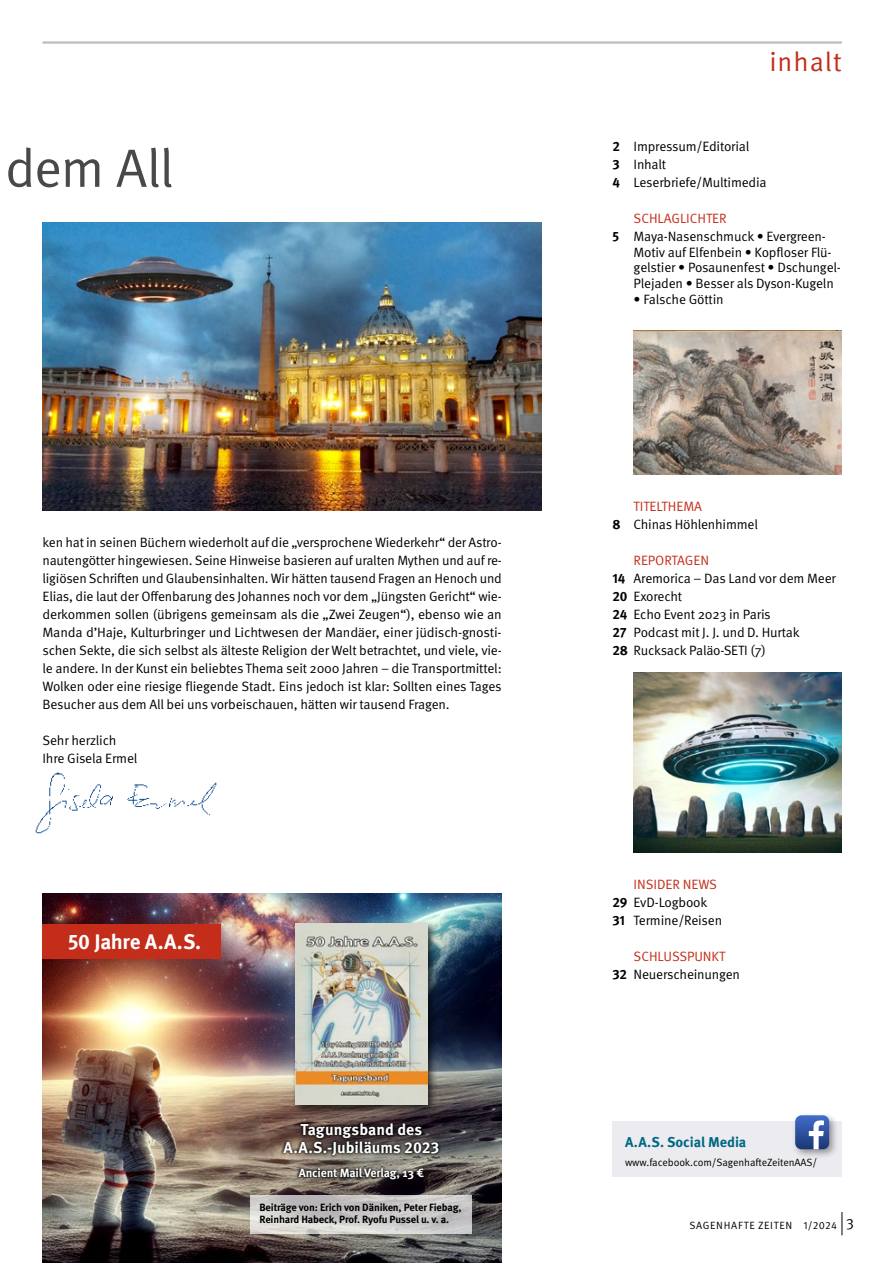
<style>
.page{position:relative;width:893px;height:1263px;background:#fff}
.page>*{position:absolute;margin:0;border:0;box-sizing:border-box;transform-origin:0 0}
.t1{font:54px "Meta Pro Norm";letter-spacing:-.03em;color:#494948}
.t2{font:27px "Meta Pro Norm";letter-spacing:.035em;color:#c32d1a}
.t3{font:700 21px "Meta Pro";letter-spacing:-.015em;color:#fff}
.t4{font:700 15.75px/18px "Meta Pro";color:#fff;text-align:center}
.t5{font:700 14.25px "Meta Pro";letter-spacing:-.01em;color:#006884}
.t6{font:13.5px/18px "Meta Pro Norm";letter-spacing:-.015em;color:#000}
.t7{font:700 12px "Meta Pro";letter-spacing:-.015em;color:#fff}
.t8{font:700 10.5px/11.2px "Meta Pro";letter-spacing:-.015em;color:#000}
.t9{font:10.5px "Meta Pro Norm";letter-spacing:-.01em;color:#000}
.t10{font:10.5px "Meta Pro Norm";letter-spacing:.06em;color:#000}
.s1{font-family:"Meta Pro";font-weight:700}
.s2{color:#c32d1a}
.s3{font-size:15px}
</style>
<div class="page">
<hr style="left:43px;top:41px;width:799px;height:3px;background:#bbbcbd">
<svg style="left:842px;top:1212px;width:1px;height:23px"></svg>
<div style="left:612px;top:1122px;width:230px;height:55px;background:#ecebef"></div>
<div style="left:791px;top:1111px;width:48px;height:48px;background:#000;opacity:.4"></div>
<svg style="left:795px;top:1115px;width:34px;height:34px"></svg>
<img style="left:35px;top:772px;width:182px;height:62px">
<img style="left:43px;top:223px;width:499px;height:288px">
<img style="left:634px;top:331px;width:208px;height:144px">
<img style="left:43px;top:893px;width:459px;height:370px">
<div style="left:291px;top:920px;width:146px;height:195px;background:#000;opacity:.7"></div>
<img style="left:295px;top:924px;width:132px;height:181px">
<div style="left:43px;top:925px;width:178px;height:34px;background:#c32d1a"></div>
<svg style="left:251px;top:1195px;width:221px;height:38px;background:#cccaca"></svg>
<svg style="left:280px;top:1120px;width:162px;height:62px;background:#4d4540"></svg>
<img style="left:634px;top:673px;width:208px;height:180px">
<h2 class="t2" style="left:769px;top:42px;width:74px">inhalt</h2>
<h1 class="t1" style="left:5px;top:127px;width:171px">dem All</h1>
<p class="t6" style="left:612px;top:136px;width:156px"><span class="s1">2</span> Impressum/Editorial<br><span class="s1">3</span> Inhalt<br><span class="s1">4</span> Leserbriefe/Multimedia</p>
<p class="t6" style="left:612px;top:208px;width:215px;text-indent:21px"><span class="s2">SCHLAGLICHTER<br></span><span class="s1">5</span> Maya-Nasenschmuck • Evergreen-</p>
<p class="t6" style="left:634px;top:243px;width:209px;line-height:15.8px">Motiv auf Elfenbein • Kopfloser Flü&shy;gelstier • Posaunenfest • Dschungel-<br>Plejaden • Besser als Dyson-Kugeln</p>
<p class="t6" style="left:634px;top:289px;width:92px">• Falsche Göttin</p>
<p class="t6" style="left:43px;top:532px;width:461px;text-align:justify">ken hat in seinen Büchern wiederholt auf die „versprochene Wiederkehr“ der Astro&shy;nautengötter hingewiesen. Seine Hinweise basieren auf uralten Mythen und auf re&shy;ligiösen Schriften und Glaubensinhalten. Wir hätten tausend Fragen an Henoch und Elias, die laut der Offenbarung des Johannes noch vor dem „Jüngsten Gericht“ wie&shy;derkommen sollen (übrigens gemeinsam als die „Zwei Zeugen“), ebenso wie an Manda d’Haje, Kulturbringer und Lichtwesen der Mandäer, einer jüdisch-gnosti&shy;schen Sekte, die sich selbst als älteste Religion der Welt betrachtet, und viele, vie&shy;le andere. In der Kunst ein beliebtes Thema seit 2000 Jahren – die Transportmittel:<br>Wolken oder eine riesige fliegende Stadt. Eins jedoch ist klar: Sollten eines Tages Besucher aus dem All bei uns vorbeischauen, hätten wir tausend Fragen.</p>
<p class="t6" style="left:43px;top:730px;width:96px">Sehr herzlich<br>Ihre Gisela Ermel</p>
<h3 class="t3" style="left:68px;top:925px;width:135px">50 Jahre A.A.S.</h3>
<p class="t4" style="left:284px;top:1119px;width:157px">Tagungsband des<br>A.A.S.-Jubiläums 2023</p>
<p class="t7" style="left:299px;top:1163px;width:127px">Ancient Mail Verlag, 13 €</p>
<p class="t8" style="left:259px;top:1201px;width:204px">Beiträge von: Erich von Däniken, Peter Fiebag,<br>Reinhard Habeck, Prof. Ryofu Pussel u. v. a.</p>
<p class="t6" style="left:612px;top:496px;width:147px;text-indent:21px"><span class="s2">TITELTHEMA<br></span><span class="s1">8</span> Chinas Höhlenhimmel</p>
<p class="t6" style="left:612px;top:550px;width:225px;text-indent:21px"><span class="s2">REPORTAGEN<br></span><span class="s1">14</span> Aremorica – Das Land vor dem Meer<br><span class="s1">20</span> Exorecht<br><span class="s1">24</span> Echo Event 2023 in Paris<br><span class="s1">27</span> Podcast mit J. J. und D. Hurtak<br><span class="s1">28</span> Rucksack Paläo-SETI (7)</p>
<p class="t6" style="left:612px;top:874px;width:111px;text-indent:21px"><span class="s2">INSIDER NEWS<br></span><span class="s1">29</span> EvD-Logbook<br><span class="s1">31</span> Termine/Reisen</p>
<p class="t6" style="left:612px;top:946px;width:129px;text-align:center"><span class="s2">SCHLUSSPUNKT<br></span><span class="s1">32</span> Neuerscheinungen</p>
<p class="t5" style="left:625px;top:1131px;width:123px">A.A.S. Social Media</p>
<p class="t9" style="left:625px;top:1154px;width:194px">www.facebook.com/SagenhafteZeitenAAS/</p>
<p class="t10" style="left:689px;top:1217px;width:166px">SAGENHAFTE ZEITEN 1/2024 <span class="s3">3</span></p>
</div>
